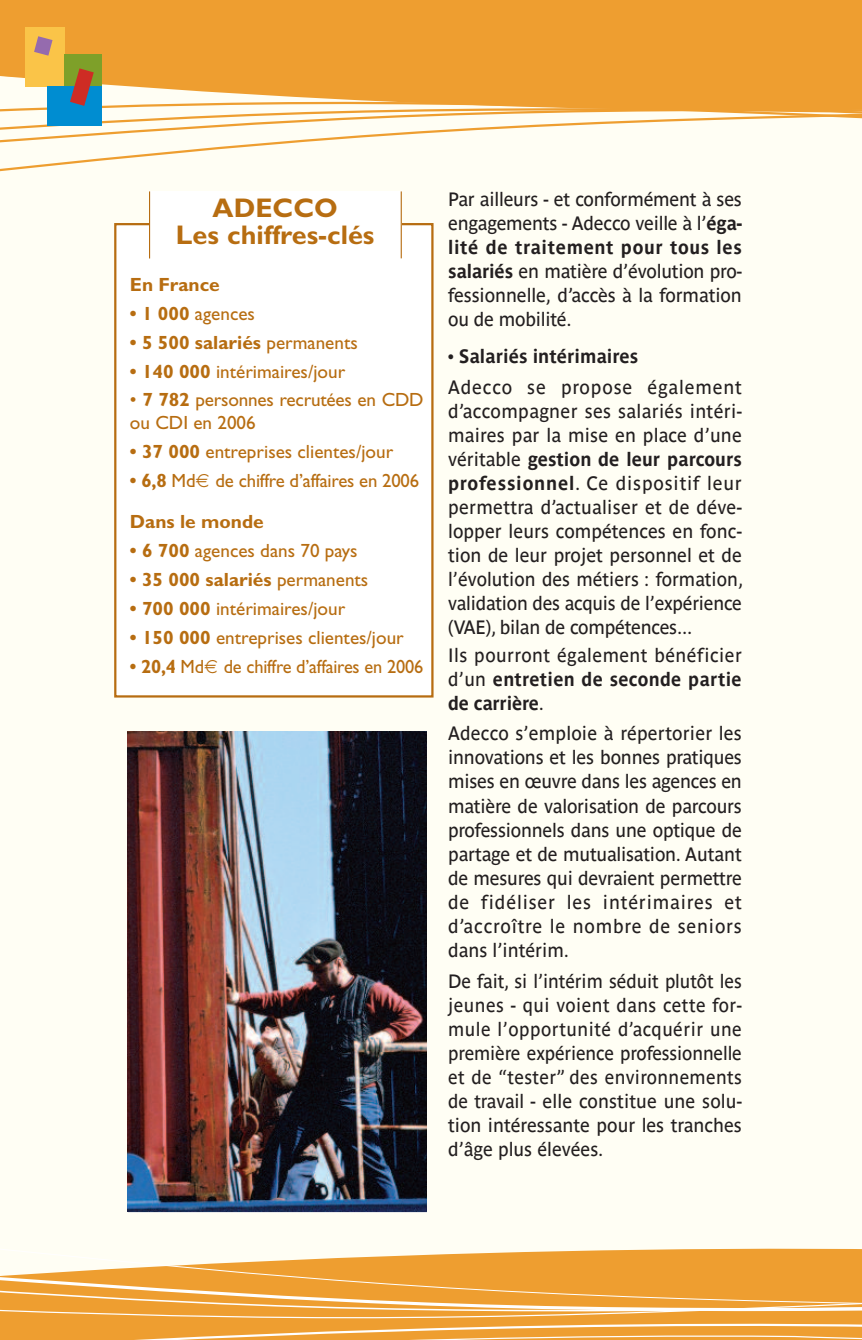
<style>
.page{position:relative;width:862px;height:1340px;background:#fff}
.page>*{position:absolute;margin:0;border:0;box-sizing:border-box;transform-origin:0 0}
.t1{font:700 27px/27px "Gill Sans";color:#b76d11;text-align:center}
.t2{font:19.12px/24.1px "Parisine";color:#231f20;text-align:justify}
.t3{font:19.12px/24.1px "Parisine";color:#231f20;text-align:justify;scale:.95 1}
.t4{font:19.12px/22.5px "Gill Sans";color:#b76d11}
.t5{font:700 19.12px "Gill Sans";color:#b76d11}
.t6{font:19.12px/30.4px "Parisine";letter-spacing:.045em;color:#231f20}
.t7{font:19.12px "Gill Sans";color:#b76d11;scale:.96 1}
.s1{font-weight:700}
.s2{font-weight:400}
</style>
<div class="page">
<div style="left:0;top:2px;width:861px;height:1337px;background:#fffef4"></div>
<div style="left:0;top:0;width:861px;height:75px;background:#ee9e30"></div>
<svg style="left:0;top:150px;width:210px;height:22px"></svg>
<svg style="left:0;top:1248px;width:861px;height:91px"></svg>
<div style="left:25px;top:27px;width:40px;height:59px;background:#fac448"></div>
<svg style="left:0;top:36px;width:861px;height:114px"></svg>
<div style="left:116px;top:225px;width:315px;height:470px;background:#fff"></div>
<div style="left:114px;top:223px;width:319px;height:474px;border:2px solid #b76d11"></div>
<div style="left:149px;top:191px;width:252px;height:66px;background:#fff"></div>
<hr style="left:149px;top:191px;width:1px;height:67px;background:#b76d11">
<hr style="left:400px;top:191px;width:1px;height:67px;background:#b76d11">
<img style="left:128px;top:732px;width:298px;height:479px">
<h1 class="t1" style="left:176px;top:197px;width:200px">ADECCO<br>Les chiffres-clés</h1>
<p class="t5" style="left:130px;top:277px;width:91px">En France</p>
<p class="t4" style="left:130px;top:304px;width:126px"><span class="s1">• 1 000</span> agences</p>
<p class="t5" style="left:130px;top:335px;width:229px">• 5 500 salariés <span class="s2">permanents</span></p>
<p class="t4" style="left:130px;top:361px;width:217px"><span class="s1">• 140 000</span> intérimaires/jour</p>
<p class="t4" style="left:130px;top:390px;width:295px">• <span class="s1">7 782</span> personnes recrutées en CDD ou CDI en 2006</p>
<p class="t4" style="left:130px;top:442px;width:265px"><span class="s1">• 37 000</span> entreprises clientes/jour</p>
<p class="t4" style="left:130px;top:461px;width:290px;line-height:41.6px"><span class="s1">• 6,8</span> Md de chiffre d’affaires en 2006<br><span class="s1">Dans le monde</span></p>
<p class="t4" style="left:130px;top:541px;width:229px"><span class="s1">• 6 700</span> agences dans 70 pays</p>
<p class="t5" style="left:130px;top:572px;width:240px">• 35 000 salariés <span class="s2">permanents</span></p>
<p class="t4" style="left:130px;top:599px;width:217px"><span class="s1">• 700 000</span> intérimaires/jour</p>
<p class="t4" style="left:130px;top:628px;width:275px"><span class="s1">• 150 000</span> entreprises clientes/jour</p>
<p class="t7" style="left:130px;top:659px;width:307px"><span class="s1">• 20,4</span> Md de chiffre d’affaires en 2006</p>
<p class="t2" style="left:448px;top:188px;width:295px">Par ailleurs - et conformément à ses engagements - Adecco veille à l’<span class="s1">éga&shy;lité de traitement pour tous les salariés</span> en matière d’évolution pro&shy;fessionnelle, d’accès à la formation ou de mobilité.</p>
<p class="t6" style="left:448px;top:343px;width:295px">• <span class="s1">Salariés intérimaires<br></span>Adecco se propose également</p>
<p class="t2" style="left:448px;top:400px;width:296px">d’accompagner ses salariés intéri&shy;maires par la mise en place d’une véritable <span class="s1">gestion de leur parcours professionnel</span>. Ce dispositif leur permettra d’actualiser et de déve&shy;lopper leurs compétences en fonc&shy;tion de leur projet personnel et de l’évolution des métiers : formation, validation des acquis de l’expérience (VAE), bilan de compétences...</p>
<p class="t2" style="left:448px;top:644px;width:295px">Ils pourront également bénéficier d’un <span class="s1">entretien de seconde partie de carrière</span>.</p>
<p class="t2" style="left:448px;top:723px;width:295px">Adecco s’emploie à répertorier les innovations et les bonnes pratiques mises en œuvre dans les agences en matière de valorisation de parcours professionnels dans une optique de partage et de mutualisation. Autant de mesures qui devraient permettre de fidéliser les intérimaires et d’accroître le nombre de seniors dans l’intérim.</p>
<p class="t3" style="left:448px;top:970px;width:310px">De fait, si l’intérim séduit plutôt les jeunes - qui voient dans cette for&shy;mule l’opportunité d’acquérir une première expérience professionnelle et de “tester” des environnements de travail - elle constitue une solu&shy;tion intéressante pour les tranches d’âge plus élevées.</p>
</div>
